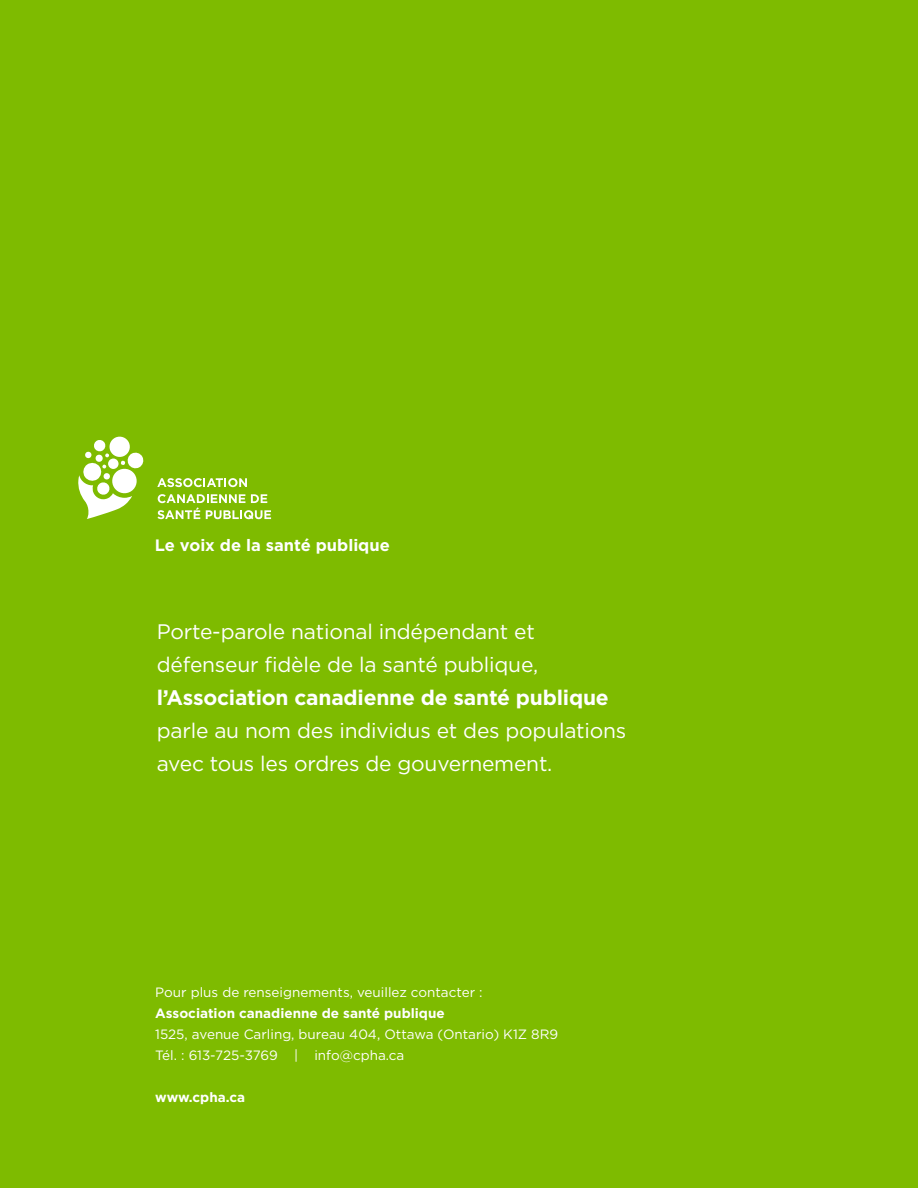
<style>
.page{position:relative;width:918px;height:1188px;background:#7ebb00}
.page>*{position:absolute;margin:0;border:0;box-sizing:border-box;transform-origin:0 0}
.t1{font:21px/33px "Gotham";letter-spacing:-.01em;color:#fff}
.t2{font:700 21px "Gotham";letter-spacing:-.01em;color:#fff}
.t3{font:700 16.5px "Gotham";color:#fff}
.t4{font:13.5px/21px "Gotham";color:#fff}
.t5{font:700 13.5px "Gotham";color:#fff}
</style>
<div class="page">
<svg style="left:157px;top:478px;width:90px;height:9px"></svg>
<svg style="left:157px;top:494px;width:114px;height:25px"></svg>
<svg style="left:78px;top:436px;width:66px;height:83px"></svg>
<p class="t3" style="left:155px;top:534px;width:236px">Le voix de la santé publique</p>
<p class="t1" style="left:157px;top:615px;width:383px">Porte-parole national indépendant et défenseur fidèle de la santé publique,</p>
<p class="t2" style="left:157px;top:684px;width:453px">l’Association canadienne de santé publique</p>
<p class="t1" style="left:157px;top:713px;width:471px">parle au nom des individus et des populations avec tous les ordres de gouvernement.</p>
<p class="t4" style="left:155px;top:981px;width:329px">Pour plus de renseignements, veuillez contacter :</p>
<p class="t5" style="left:155px;top:1004px;width:291px">Association canadienne de santé publique</p>
<p class="t4" style="left:155px;top:1023px;width:404px">1525, avenue Carling, bureau 404, Ottawa (Ontario) K1Z 8R9<br>Tél. : 613-725-3769 | info@cpha.ca</p>
<p class="t5" style="left:155px;top:1088px;width:91px">www.cpha.ca</p>
</div>
